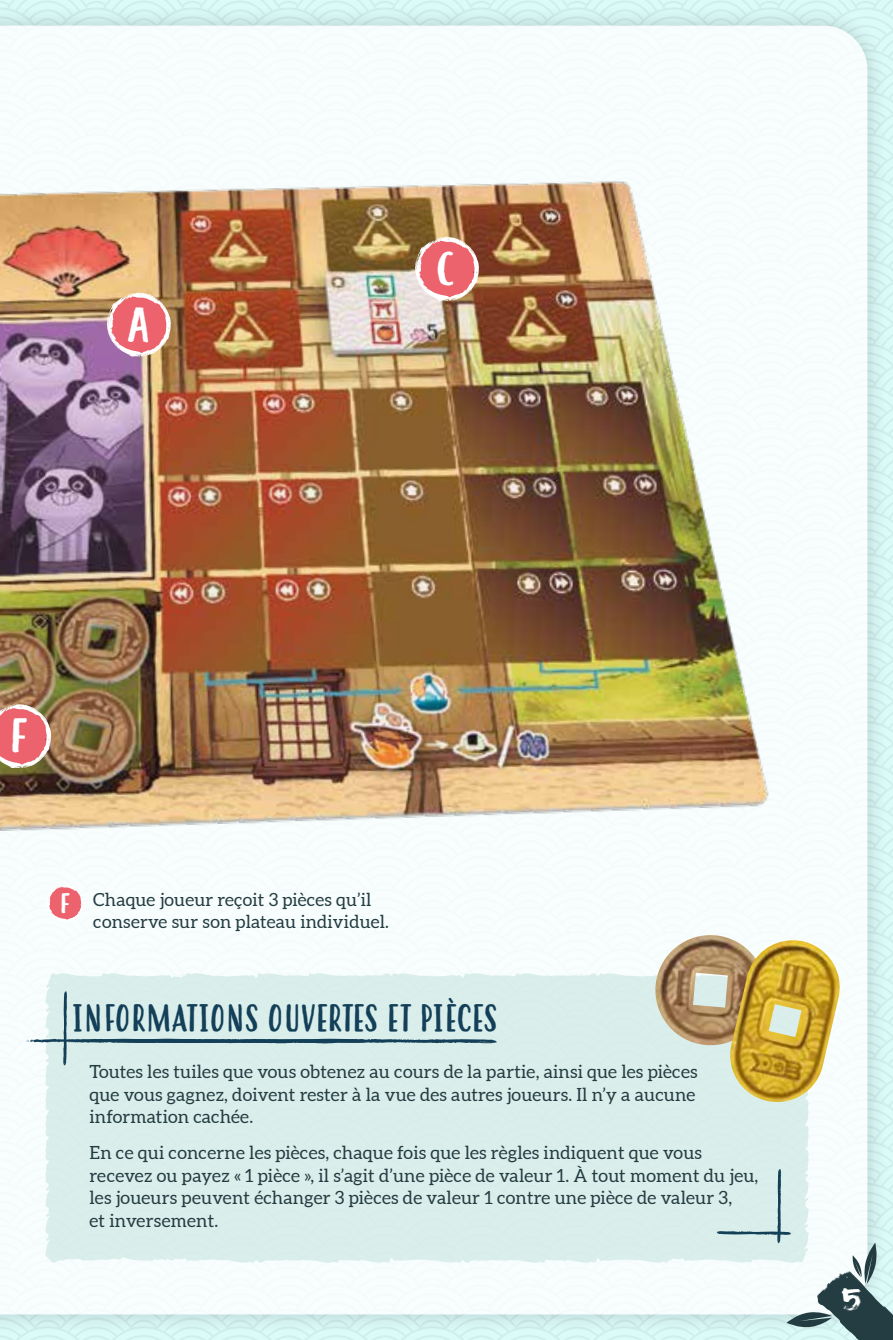
<style>
.page{position:relative;width:893px;height:1340px;background:#fff}
.page>*{position:absolute;margin:0;border:0;box-sizing:border-box;transform-origin:0 0}
.t1{font:38.25px "Hastoler";letter-spacing:-.03em;color:#133f58}
.t2{font:33.75px "Flagellum Dei";color:#fff}
.t3{font:28.35px "Grape";color:#fff}
.t4{font:18.22px/22.5px "Aleo";letter-spacing:.01em;color:#233c41;text-align:justify}
.t5{font:18px/22.5px "Aleo";letter-spacing:.01em;color:#233c41}
</style>
<div class="page">
<div style="left:0;top:4px;width:889px;height:1331px;background:#000;opacity:.24"></div>
<svg style="left:497px;top:26px;width:370px;height:1288px"></svg>
<div style="left:497px;top:971px;width:312px;height:293px;background:#daeeeb"></div>
<svg style="left:717px;top:1168px;width:176px;height:171px"></svg>
<img style="left:653px;top:935px;width:115px;height:112px">
<img style="left:726px;top:940px;width:118px;height:166px">
<img style="left:497px;top:128px;width:313px;height:753px">
<img style="left:0;top:0;width:497px;height:1339px">
<h3 class="t3" style="left:60px;top:883px;width:12px">F</h3>
<p class="t5" style="left:93px;top:888px;width:297px">Chaque joueur reçoit 3 pièces qu’il conserve sur son plateau individuel.</p>
<h1 class="t1" style="left:72px;top:997px;width:428px">INFORMATIONS OUVERTES ET PIÈCES</h1>
<p class="t4" style="left:90px;top:1061px;width:609px">Toutes les tuiles que vous obtenez au cours de la partie, ainsi que les pièces que vous gagnez, doivent rester à la vue des autres joueurs. Il n’y a aucune information cachée.</p>
<p class="t4" style="left:90px;top:1142px;width:670px;text-align:left">En ce qui concerne les pièces, chaque fois que les règles indiquent que vous recevez ou payez « 1 pièce », il s’agit d’une pièce de valeur 1. À tout moment du jeu, les joueurs peuvent échanger 3 pièces de valeur 1 contre une pièce de valeur 3,<br>et inversement.</p>
<h2 class="t2" style="left:841px;top:1278px;width:22px">5</h2>
</div>
